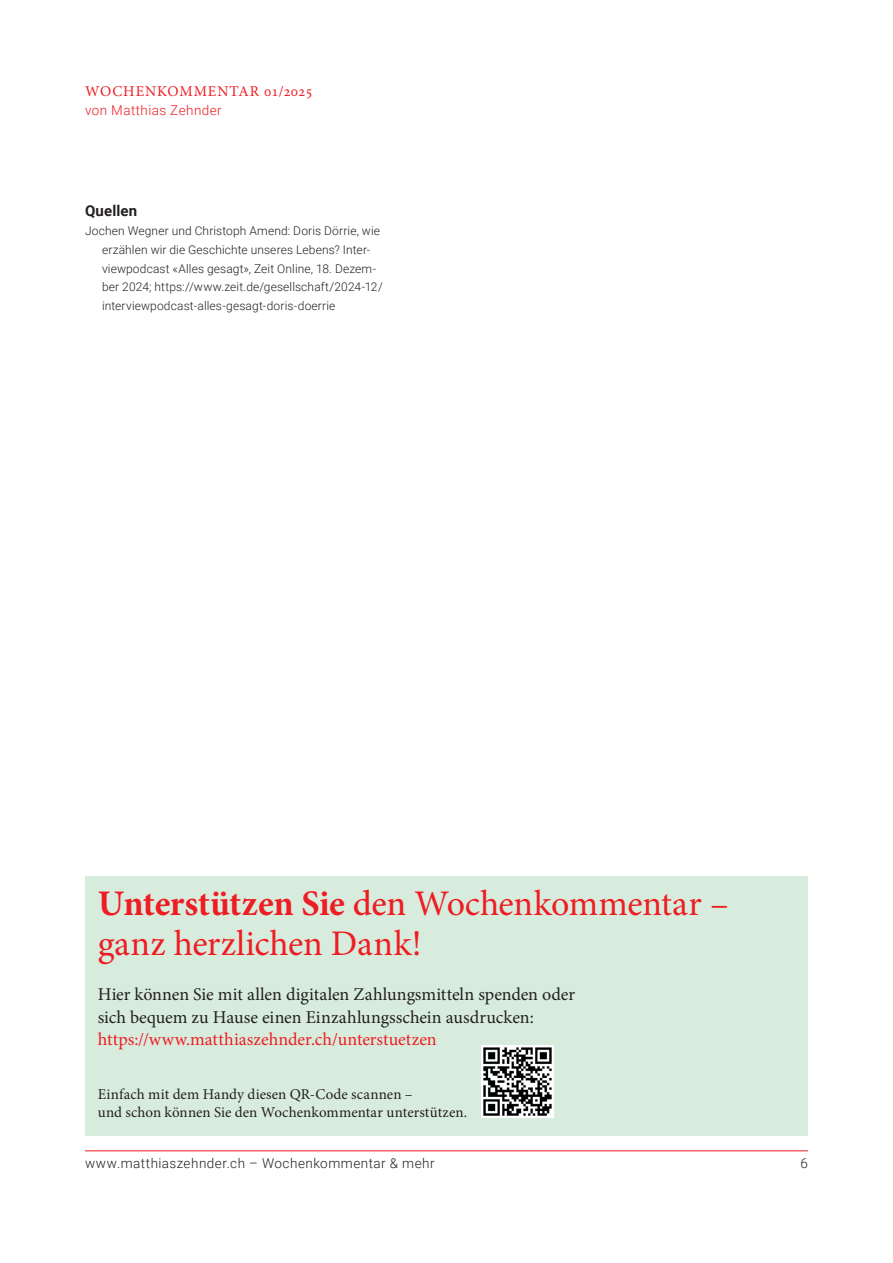
<style>
.page{position:relative;width:893px;height:1263px;background:#fff}
.page>*{position:absolute;margin:0;border:0;box-sizing:border-box;transform-origin:0 0}
.t1{font:36px/40.5px "Minion Pro";letter-spacing:-.005em;color:#ee1d23}
.t2{font:18px/22.5px "Minion Pro";letter-spacing:-.005em;color:#231f20}
.t3{font:18px "Minion Pro";color:#ee1d23}
.t4{font:15px/18px "Minion Pro";color:#231f20}
.t5{font:15px "Minion Pro";letter-spacing:.06em;color:#ee1d23}
.t6{font:700 15px "Roboto";letter-spacing:.01em;color:#231f20}
.t7{font:300 13.5px "Roboto";letter-spacing:.04em;color:#231f20}
.t8{font:300 13.5px "Roboto";letter-spacing:.03em;color:#ee1d23}
.t9{font:300 12px/18.8px "Roboto";letter-spacing:.01em;color:#231f20}
.s1{font-weight:700}
.s2{font-weight:500}
</style>
<div class="page">
<hr style="left:85px;top:1150px;width:723px;height:1px;background:#ee1d23">
<div style="left:85px;top:876px;width:723px;height:259px;background:#d8ecdd"></div>
<img style="left:481px;top:1045px;width:73px;height:72px">
<p class="t5" style="left:85px;top:81px;width:229px">WOCHENKOMMENTAR 01/2025</p>
<p class="t8" style="left:85px;top:101px;width:138px">von Matthias Zehnder</p>
<p class="t6" style="left:85px;top:200px;width:54px">Quellen</p>
<p class="t9" style="left:102px;top:221px;width:282px;text-indent:-17px">Jochen Wegner und Christoph Amend: Doris Dörrie, wie erzählen wir die Geschichte unseres Lebens? Inter&shy;viewpodcast «Alles gesagt», Zeit Online, 18. Dezem&shy;ber 2024; https://www.zeit.de/gesellschaft/2024-12/ interviewpodcast-alles-gesagt-doris-doerrie</p>
<h1 class="t1" style="left:98px;top:883px;width:632px"><span class="s1">Unterstützen Sie</span> <span class="s2">den</span> Wochenkommentar – ganz herzlichen Dank!</h1>
<h2 class="t2" style="left:98px;top:983px;width:479px">Hier können Sie mit allen digitalen Zahlungsmitteln spenden oder sich bequem zu Hause einen Einzahlungsschein ausdrucken:</h2>
<h2 class="t3" style="left:98px;top:1028px;width:340px">https://www.matthiaszehnder.ch/unterstuetzen</h2>
<p class="t4" style="left:98px;top:1086px;width:371px">Einfach mit dem Handy diesen QR-Code scannen –<br>und schon können Sie den Wochenkommentar unterstützen.</p>
<p class="t7" style="left:85px;top:1154px;width:351px">www.matthiaszehnder.ch – Wochenkommentar &amp; mehr</p>
<p class="t7" style="left:800px;top:1154px;width:9px">6</p>
</div>
